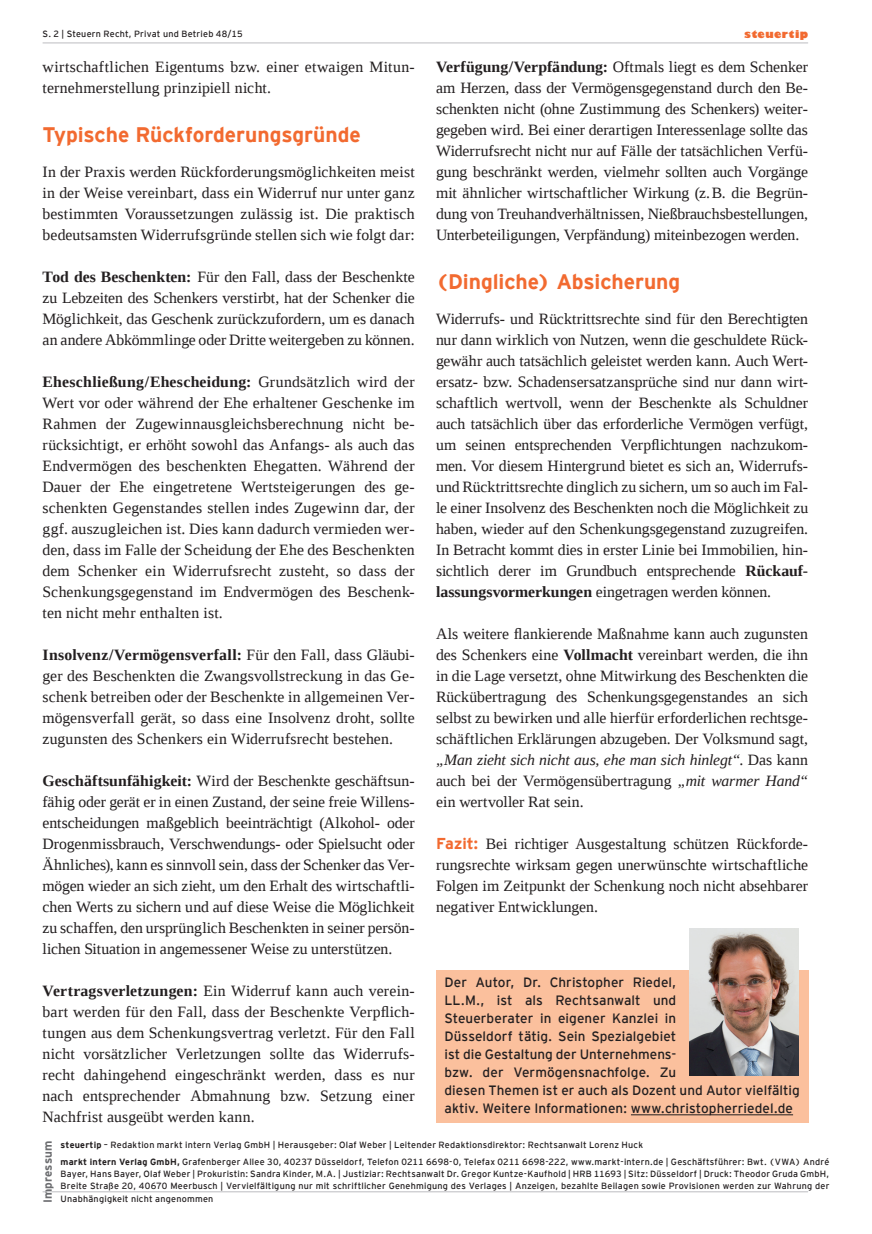
<style>
.page{position:relative;width:872px;height:1234px;background:#fff}
.page>*{position:absolute;margin:0;border:0;box-sizing:border-box;transform-origin:0 0}
.t1{font:700 21px "Interstate";color:#f26a30}
.t2{font:15.75px/21px "Liberation Serif";letter-spacing:.005em;color:#231f20;text-align:justify}
.t3{font:13.5px/18px "Interstate";letter-spacing:.005em;color:#231f20}
.t4{font:700 11.7px "Interstate";letter-spacing:.01em;color:#6c6d70}
.t5{font:800 10.5px "Gill Sansformi";letter-spacing:.035em;color:#f26a30}
.t6{font:9px/16.6px "Interstate";letter-spacing:.025em;color:#231f20}
.s1{font-weight:700}
.s2{font-style:italic}
.s3{font-family:"Interstate";font-weight:700;color:#f26a30}
</style>
<div class="page">
<hr style="left:43px;top:43px;width:764px;height:1px;background:#bcbdc0">
<hr style="left:43px;top:1191px;width:764px;height:1px;background:#bcbdc0">
<div style="left:436px;top:969px;width:372px;height:152px;background:#fbc09d"></div>
<hr style="left:631px;top:1114px;width:162px;height:1px;background:#231f20">
<img style="left:689px;top:928px;width:109px;height:147px">
<p class="t6" style="left:43px;top:25px;width:202px">S. 2 | Steuern Recht, Privat und Betrieb 48/15</p>
<p class="t5" style="left:744px;top:28px;width:65px">steuertip</p>
<p class="t2" style="left:43px;top:56px;width:374px">wirtschaftlichen Eigentums bzw. einer etwaigen Mitun&shy;ternehmerstellung prinzipiell nicht.</p>
<h1 class="t1" style="left:43px;top:119px;width:320px">Typische Rückforderungsgründe</h1>
<p class="t2" style="left:43px;top:161px;width:374px">In der Praxis werden Rückforderungsmöglichkeiten meist in der Weise vereinbart, dass ein Widerruf nur unter ganz bestimmten Voraussetzungen zulässig ist. Die praktisch bedeutsamsten Widerrufsgründe stellen sich wie folgt dar:</p>
<p class="t2" style="left:43px;top:266px;width:374px"><span class="s1">Tod des Beschenkten:</span> Für den Fall, dass der Beschenkte zu Lebzeiten des Schenkers verstirbt, hat der Schenker die Möglichkeit, das Geschenk zurückzufordern, um es danach an andere Abkömmlinge oder Dritte weitergeben zu können.</p>
<p class="t2" style="left:43px;top:371px;width:374px"><span class="s1">Eheschließung/Ehescheidung:</span> Grundsätzlich wird der Wert vor oder während der Ehe erhaltener Geschenke im Rahmen der Zugewinnausgleichsberechnung nicht be&shy;rücksichtigt, er erhöht sowohl das Anfangs- als auch das Endvermögen des beschenkten Ehegatten. Während der Dauer der Ehe eingetretene Wertsteigerungen des ge&shy;schenkten Gegenstandes stellen indes Zugewinn dar, der ggf. auszugleichen ist. Dies kann dadurch vermieden wer&shy;den, dass im Falle der Scheidung der Ehe des Beschenkten dem Schenker ein Widerrufsrecht zusteht, so dass der Schenkungsgegenstand im Endvermögen des Beschenk&shy;ten nicht mehr enthalten ist.</p>
<p class="t2" style="left:43px;top:644px;width:374px"><span class="s1">Insolvenz/Vermögensverfall:</span> Für den Fall, dass Gläubi&shy;ger des Beschenkten die Zwangsvollstreckung in das Ge&shy;schenk betreiben oder der Beschenkte in allgemeinen Ver&shy;mögensverfall gerät, so dass eine Insolvenz droht, sollte zugunsten des Schenkers ein Widerrufsrecht bestehen.</p>
<p class="t2" style="left:43px;top:770px;width:374px"><span class="s1">Geschäftsunfähigkeit:</span> Wird der Beschenkte geschäftsun&shy;fähig oder gerät er in einen Zustand, der seine freie Willens&shy;entscheidungen maßgeblich beeinträchtigt (Alkohol- oder Drogenmissbrauch, Verschwendungs- oder Spielsucht oder Ähnliches), kann es sinnvoll sein, dass der Schenker das Ver&shy;mögen wieder an sich zieht, um den Erhalt des wirtschaftli&shy;chen Werts zu sichern und auf diese Weise die Möglichkeit zu schaffen, den ursprünglich Beschenkten in seiner persön&shy;lichen Situation in angemessener Weise zu unterstützen.</p>
<p class="t2" style="left:43px;top:980px;width:374px"><span class="s1">Vertragsverletzungen:</span> Ein Widerruf kann auch verein&shy;bart werden für den Fall, dass der Beschenkte Verpflich&shy;tungen aus dem Schenkungsvertrag verletzt. Für den Fall nicht vorsätzlicher Verletzungen sollte das Widerrufs&shy;recht dahingehend eingeschränkt werden, dass es nur nach entsprechender Abmahnung bzw. Setzung einer Nachfrist ausgeübt werden kann.</p>
<p class="t2" style="left:436px;top:56px;width:374px"><span class="s1">Verfügung/Verpfändung:</span> Oftmals liegt es dem Schenker am Herzen, dass der Vermögensgegenstand durch den Be&shy;schenkten nicht (ohne Zustimmung des Schenkers) weiter&shy;gegeben wird. Bei einer derartigen Interessenlage sollte das Widerrufsrecht nicht nur auf Fälle der tatsächlichen Verfü&shy;gung beschränkt werden, vielmehr sollten auch Vorgänge mit ähnlicher wirtschaftlicher Wirkung (z.B. die Begrün&shy;dung von Treuhandverhältnissen, Nießbrauchsbestellungen, Unterbeteiligungen, Verpfändung) miteinbezogen werden.</p>
<h1 class="t1" style="left:436px;top:266px;width:246px">(Dingliche) Absicherung</h1>
<p class="t2" style="left:436px;top:308px;width:374px">Widerrufs- und Rücktrittsrechte sind für den Berechtigten nur dann wirklich von Nutzen, wenn die geschuldete Rück&shy;gewähr auch tatsächlich geleistet werden kann. Auch Wert&shy;ersatz- bzw. Schadensersatzansprüche sind nur dann wirt&shy;schaftlich wertvoll, wenn der Beschenkte als Schuldner auch tatsächlich über das erforderliche Vermögen verfügt, um seinen entsprechenden Verpflichtungen nachzukom&shy;men. Vor diesem Hintergrund bietet es sich an, Widerrufs&shy;und Rücktrittsrechte dinglich zu sichern, um so auch im Fal&shy;le einer Insolvenz des Beschenkten noch die Möglichkeit zu haben, wieder auf den Schenkungsgegenstand zuzugreifen.<br>In Betracht kommt dies in erster Linie bei Immobilien, hin&shy;sichtlich derer im Grundbuch entsprechende <span class="s1">Rückauf&shy;lassungsvormerkungen</span> eingetragen werden können.</p>
<p class="t2" style="left:436px;top:623px;width:374px">Als weitere flankierende Maßnahme kann auch zugunsten des Schenkers eine <span class="s1">Vollmacht</span> vereinbart werden, die ihn in die Lage versetzt, ohne Mitwirkung des Beschenkten die Rückübertragung des Schenkungsgegenstandes an sich selbst zu bewirken und alle hierfür erforderlichen rechtsge&shy;schäftlichen Erklärungen abzugeben. Der Volksmund sagt, <span class="s2">„Man zieht sich nicht aus, ehe man sich hinlegt“</span>. Das kann auch bei der Vermögensübertragung <span class="s2">„mit warmer Hand“ </span>ein wertvoller Rat sein.</p>
<p class="t2" style="left:436px;top:833px;width:374px"><span class="s3">Fazit:</span> Bei richtiger Ausgestaltung schützen Rückforde&shy;rungsrechte wirksam gegen unerwünschte wirtschaftliche Folgen im Zeitpunkt der Schenkung noch nicht absehbarer negativer Entwicklungen.</p>
<p class="t3" style="left:444px;top:972px;width:357px">Der Autor, Dr. Christopher Riedel,<br>LL.M., ist als Rechtsanwalt und<br>Steuerberater in eigener Kanzlei in<br>Düsseldorf tätig. Sein Spezialgebiet<br>ist die Gestaltung der Unternehmens-<br>bzw. der Vermögensnachfolge. Zu<br>diesen Themen ist er auch als Dozent und Autor vielfältig aktiv. Weitere Informationen: www.christopherriedel.de</p>
<p class="t6" style="left:61px;top:1135px;width:770px"><span class="s1">steuertip</span> – Redaktion markt intern Verlag GmbH | Herausgeber: Olaf Weber | Leitender Redaktionsdirektor: Rechtsanwalt Lorenz Huck<br><span class="s1">markt intern Verlag GmbH,</span> Grafenberger Allee 30, 40237 Düsseldorf, Telefon 0211 6698-0, Telefax 0211 6698-222, www.markt-intern.de | Geschäftsführer: Bwt. (VWA) André</p>
<p class="t6" style="left:61px;top:1166px;width:770px;line-height:12.5px">Bayer, Hans Bayer, Olaf Weber | Prokuristin: Sandra Kinder, M.A. | Justiziar: Rechtsanwalt Dr. Gregor Kuntze-Kaufhold | HRB 11693 | Sitz: Düsseldorf | Druck: Theodor Gruda GmbH,<br>Breite Straße 20, 40670 Meerbusch | Vervielfältigung nur mit schriftlicher Genehmigung des Verlages | Anzeigen, bezahlte Beilagen sowie Provisionen werden zur Wahrung der</p>
<p class="t4" style="left:39px;top:1203px;width:64px;rotate:-90deg">Impressum</p>
<p class="t6" style="left:61px;top:1189px;width:154px">Unabhängigkeit nicht angenommen</p>
</div>
